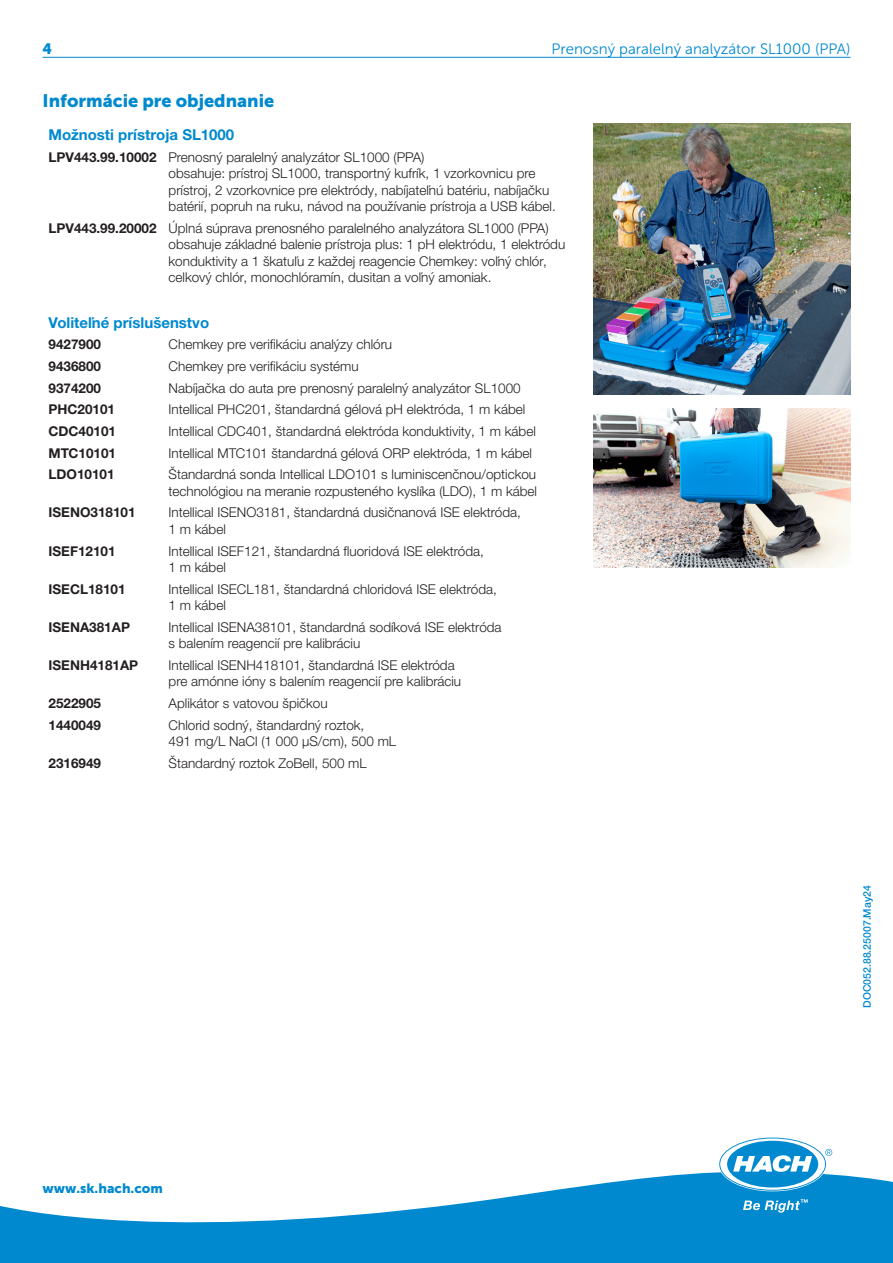
<style>
.page{position:relative;width:893px;height:1263px;background:#fff}
.page>*{position:absolute;margin:0;border:0;box-sizing:border-box;transform-origin:0 0}
.Head_2{font:18px "Museo Sans 900";color:#0089cf}
.Head_3_Text_1_Bold{font:700 15px "Helvetica Neue LTW1 G";color:#0089cf}
.Head_3{font:15px "Museo Sans 300";color:#0089cf}
.Head_3-2{font:15px "Museo Sans 900";color:#0089cf}
.Text_1{font:300 13.5px/16.5px "Helvetica Neue LTW1 G";color:#231f20}
.Text_1_Text_1_Bold{font:700 13.5px "Helvetica Neue LTW1 G";color:#231f20}
.Text_1_Color{font:13.5px "Museo Sans 900";color:#0089cf}
.t1{font:500 10.5px "Helvetica Neue LTW1 G";color:#0089cf}
</style>
<div class="page">
<svg style="left:0;top:1168px;width:893px;height:95px;fill:#0089cf"></svg>
<svg style="left:720px;top:1138px;width:112px;height:52px"></svg>
<svg style="left:743px;top:1199px;width:65px;height:13px"></svg>
<hr style="left:43px;top:57px;width:807px;height:1px;background:#0089cf">
<img style="left:593px;top:408px;width:257px;height:159px">
<img style="left:593px;top:123px;width:257px;height:271px">
<p class="Head_3-2" style="left:43px;top:40px;width:11px">4</p>
<p class="Head_3" style="left:551px;top:41px;width:300px">Prenosný paralelný analyzátor SL1000 (PPA)</p>
<p class="Head_2" style="left:43px;top:91px;width:233px">Informácie pre objednanie</p>
<p class="Head_3_Text_1_Bold" style="left:49px;top:125px;width:187px">Možnosti prístroja SL1000</p>
<p class="Text_1_Text_1_Bold" style="left:49px;top:149px;width:110px">LPV443.99.10002</p>
<p class="Text_1" style="left:169px;top:149px;width:389px">Prenosný paralelný analyzátor SL1000 (PPA)<br>obsahuje: prístroj SL1000, transportný kufrík, 1 vzorkovnicu pre prístroj, 2 vzorkovnice pre elektródy, nabíjateľnú batériu, nabíjačku batérií, popruh na ruku, návod na používanie prístroja a USB kábel.</p>
<p class="Text_1_Text_1_Bold" style="left:49px;top:220px;width:110px">LPV443.99.20002</p>
<p class="Text_1" style="left:169px;top:220px;width:398px">Úplná súprava prenosného paralelného analyzátora SL1000 (PPA) obsahuje základné balenie prístroja plus: 1 pH elektródu, 1 elektródu konduktivity a 1 škatuľu z každej reagencie Chemkey: voľný chlór, celkový chlór, monochlóramín, dusitan a voľný amoniak.</p>
<p class="Head_3_Text_1_Bold" style="left:49px;top:313px;width:162px">Voliteľné príslušenstvo</p>
<p class="Text_1_Text_1_Bold" style="left:49px;top:336px;width:54px">9427900</p>
<p class="Text_1" style="left:169px;top:336px;width:225px">Chemkey pre verifikáciu analýzy chlóru</p>
<p class="Text_1_Text_1_Bold" style="left:49px;top:358px;width:54px">9436800</p>
<p class="Text_1" style="left:169px;top:358px;width:192px">Chemkey pre verifikáciu systému</p>
<p class="Text_1_Text_1_Bold" style="left:49px;top:379px;width:54px">9374200</p>
<p class="Text_1" style="left:169px;top:380px;width:354px">Nabíjačka do auta pre prenosný paralelný analyzátor SL1000</p>
<p class="Text_1_Text_1_Bold" style="left:49px;top:401px;width:68px">PHC20101</p>
<p class="Text_1" style="left:169px;top:401px;width:358px">Intellical PHC201, štandardná gélová pH elektróda, 1 m kábel</p>
<p class="Text_1_Text_1_Bold" style="left:49px;top:423px;width:69px">CDC40101</p>
<p class="Text_1" style="left:169px;top:423px;width:369px">Intellical CDC401, štandardná elektróda konduktivity, 1 m kábel</p>
<p class="Text_1_Text_1_Bold" style="left:49px;top:444px;width:69px">MTC10101</p>
<p class="Text_1" style="left:169px;top:444px;width:365px">Intellical MTC101 štandardná gélová ORP elektróda, 1 m kábel</p>
<p class="Text_1_Text_1_Bold" style="left:49px;top:466px;width:68px">LDO10101</p>
<p class="Text_1" style="left:169px;top:466px;width:370px">Štandardná sonda Intellical LDO101 s luminiscenčnou/optickou technológiou na meranie rozpusteného kyslíka (LDO), 1 m kábel</p>
<p class="Text_1_Text_1_Bold" style="left:49px;top:504px;width:89px">ISENO318101</p>
<p class="Text_1" style="left:169px;top:504px;width:354px">Intellical ISENO3181, štandardná dusičnanová ISE elektróda,<br>1 m kábel</p>
<p class="Text_1_Text_1_Bold" style="left:49px;top:542px;width:69px">ISEF12101</p>
<p class="Text_1" style="left:169px;top:542px;width:317px">Intellical ISEF121, štandardná fluoridová ISE elektróda,<br>1 m kábel</p>
<p class="Text_1_Text_1_Bold" style="left:49px;top:580px;width:79px">ISECL18101</p>
<p class="Text_1" style="left:169px;top:581px;width:330px">Intellical ISECL181, štandardná chloridová ISE elektróda,<br>1 m kábel</p>
<p class="Text_1_Text_1_Bold" style="left:49px;top:619px;width:83px">ISENA381AP</p>
<p class="Text_1" style="left:169px;top:619px;width:334px">Intellical ISENA38101, štandardná sodíková ISE elektróda s balením reagencií pre kalibráciu</p>
<p class="Text_1_Text_1_Bold" style="left:49px;top:657px;width:91px">ISENH4181AP</p>
<p class="Text_1" style="left:169px;top:657px;width:294px">Intellical ISENH418101, štandardná ISE elektróda pre amónne ióny s balením reagencií pre kalibráciu</p>
<p class="Text_1_Text_1_Bold" style="left:49px;top:695px;width:54px">2522905</p>
<p class="Text_1" style="left:169px;top:695px;width:161px">Aplikátor s vatovou špičkou</p>
<p class="Text_1_Text_1_Bold" style="left:49px;top:717px;width:54px">1440049</p>
<p class="Text_1" style="left:169px;top:717px;width:229px">Chlorid sodný, štandardný roztok,<br>491 mg/L NaCl (1 000 µS/cm), 500 mL</p>
<p class="Text_1_Text_1_Bold" style="left:49px;top:755px;width:54px">2316949</p>
<p class="Text_1" style="left:169px;top:755px;width:200px">Štandardný roztok ZoBell, 500 mL</p>
<p class="t1" style="left:861px;top:1008px;width:124px;rotate:-90deg">DOC052.88.25007.May24</p>
<p class="Text_1_Color" style="left:43px;top:1181px;width:122px">www.sk.hach.com</p>
</div>
